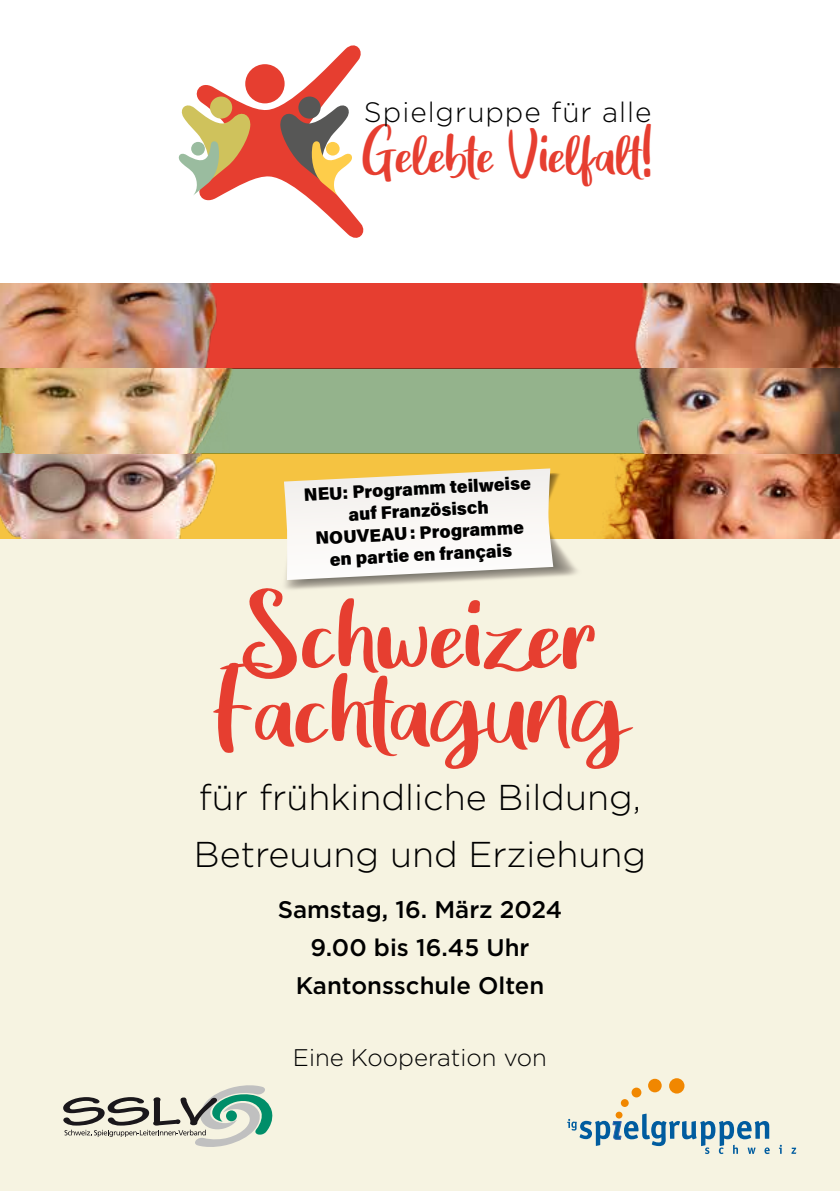
<style>
.page{position:relative;width:840px;height:1191px;background:#fff}
.page>*{position:absolute;margin:0;border:0;box-sizing:border-box;transform-origin:0 0}
.t1{font:68px/74.8px "Great Wishes";color:#e63e30;text-align:center;scale:1.1 1}
.t2{font:37px "Great Wishes";color:#e63e30}
.t3{font:300 35.8px/56.8px "Gotham";color:#000}
.t4{font:300 28px "Gotham";letter-spacing:.035em;color:#000}
.t5{font:500 24px/38px "Gotham";color:#000;text-align:center}
.t6{font:300 24px "Gotham";color:#000}
.t7{font:900 18px/22px "Acumin Pro";color:#000;text-align:center}
</style>
<div class="page">
<div style="left:0;top:283px;width:839px;height:908px;background:#f6f3e1"></div>
<div style="left:0;top:454px;width:839px;height:85px;background:#f5c341"></div>
<div style="left:0;top:283px;width:839px;height:86px;background:#e63e30"></div>
<div style="left:0;top:369px;width:839px;height:85px;background:#94b38c"></div>
<svg style="left:63px;top:1085px;width:210px;height:62px"></svg>
<svg style="left:178px;top:45px;width:186px;height:193px"></svg>
<div style="left:191px;top:142px;width:14px;height:14px;background:#9abc9f;border-radius:50%"></div>
<img style="left:592px;top:283px;width:247px;height:256px">
<div style="left:620px;top:1099px;width:8px;height:8px;background:#f18700;border-radius:50%"></div>
<div style="left:631px;top:1087px;width:10px;height:10px;background:#f18700;border-radius:50%"></div>
<div style="left:647px;top:1078px;width:14px;height:14px;background:#f18700;border-radius:50%"></div>
<div style="left:668px;top:1078px;width:16px;height:15px;background:#f18700;border-radius:50%"></div>
<svg style="left:567px;top:1113px;width:202px;height:41px"></svg>
<svg style="left:778px;top:1144px;width:3px;height:9px"></svg>
<svg style="left:791px;top:1147px;width:4px;height:6px"></svg>
<img style="left:0;top:283px;width:242px;height:256px">
<svg style="left:284px;top:468px;width:294px;height:122px"></svg>
<h3 class="t4" style="left:364px;top:94px;width:289px">Spielgruppe für alle</h3>
<h2 class="t2" style="left:362px;top:144px;width:292px">Gelebte Vielfalt!</h2>
<p class="t7" style="left:303px;top:483px;width:229px;rotate:-3deg">NEU: Programm teilweise auf Französisch<br>NOUVEAU: Programme en partie en français</p>
<h1 class="t1" style="left:212px;top:617px;width:379px">Schweizer<br>Fachtagung</h1>
<h3 class="t3" style="left:194px;top:768px;width:453px">für frühkindliche Bildung,<br>Betreuung und Erziehung</h3>
<h3 class="t5" style="left:277px;top:890px;width:286px">Samstag, 16. März 2024<br>9.00 bis 16.45 Uhr<br>Kantonsschule Olten</h3>
<h3 class="t6" style="left:293px;top:1042px;width:255px">Eine Kooperation von</h3>
</div>
